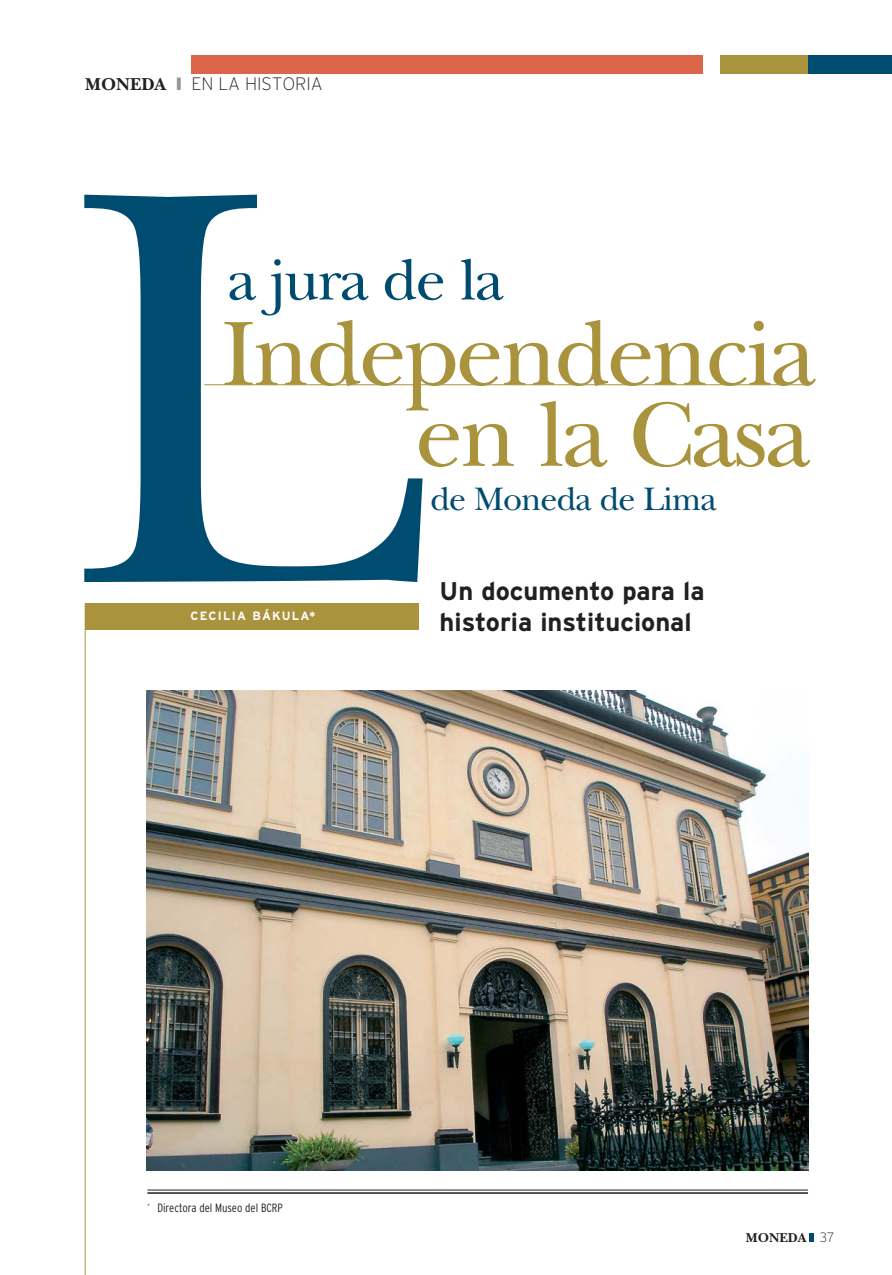
<style>
.page{position:relative;width:892px;height:1275px;background:#fff}
.page>*{position:absolute;margin:0;border:0;box-sizing:border-box;transform-origin:0 0}
.t1{font:585px "New Baskerville";color:#004c70}
.t2{font:95.25px/81px "New Baskerville";letter-spacing:-.03em;color:#aa933d;text-align:right}
.t3{font:59.85px "New Baskerville";letter-spacing:-.025em;color:#004c70}
.t4{font:33.9px "New Baskerville";letter-spacing:-.025em;color:#004c70}
.t5{font:700 25.5px/30.6px "Interstate";color:#231f20}
.t6{font:200 18px "Interstate";color:#231f20}
.t7{font:13.5px "New Baskerville Bold SC";color:#231f20}
.t8{font:300 condensed 12px "Interstate";color:#231f20}
.t9{font:700 12px "Interstate";letter-spacing:.105em;color:#fff}
.s1{font-family:"New Baskerville Bold SC";font-weight:400}
.s2{color:#939598}
.s3{font-family:"Interstate";font-weight:200}
</style>
<div class="page">
<div style="left:788px;top:56px;width:104px;height:18px;background:#004c70"></div>
<div style="left:191px;top:55px;width:511px;height:18px;background:#dc654a"></div>
<div style="left:721px;top:55px;width:87px;height:19px;background:#aa933d"></div>
<div style="left:809px;top:1233px;width:5px;height:9px;background:#004c70"></div>
<hr style="left:204px;top:384px;width:604px;height:1px;background:#aa933d">
<img style="left:147px;top:691px;width:661px;height:479px">
<div style="left:85px;top:603px;width:333px;height:26px;background:#aa933d"></div>
<hr style="left:85px;top:603px;width:1px;height:671px;background:#aa933d">
<hr style="left:147px;top:1192px;width:661px;height:1px;background:#231f20">
<hr style="left:147px;top:1189px;width:661px;height:1px;background:#231f20">
<p class="t6" style="left:85px;top:77px;width:239px"><span class="s1">MONEDA</span> <span class="s2">❙</span> EN LA HISTORIA</p>
<h1 class="t1" style="left:69px;top:182px;width:364px">L</h1>
<h3 class="t3" style="left:227px;top:259px;width:278px">a jura de la</h3>
<h2 class="t2" style="left:221px;top:325px;width:596px">Independencia en la Casa</h2>
<h3 class="t4" style="left:430px;top:487px;width:288px">de Moneda de Lima</h3>
<p class="t5" style="left:440px;top:578px;width:266px">Un documento para la historia institucional</p>
<p class="t9" style="left:191px;top:611px;width:126px">CECILIA BÁKULA*</p>
<p class="t8" style="left:147px;top:1203px;width:137px"><sup>*</sup> Directora del Museo del BCRP</p>
<p class="t7" style="left:746px;top:1233px;width:90px">MONEDA <span class="s3">37</span></p>
</div>
